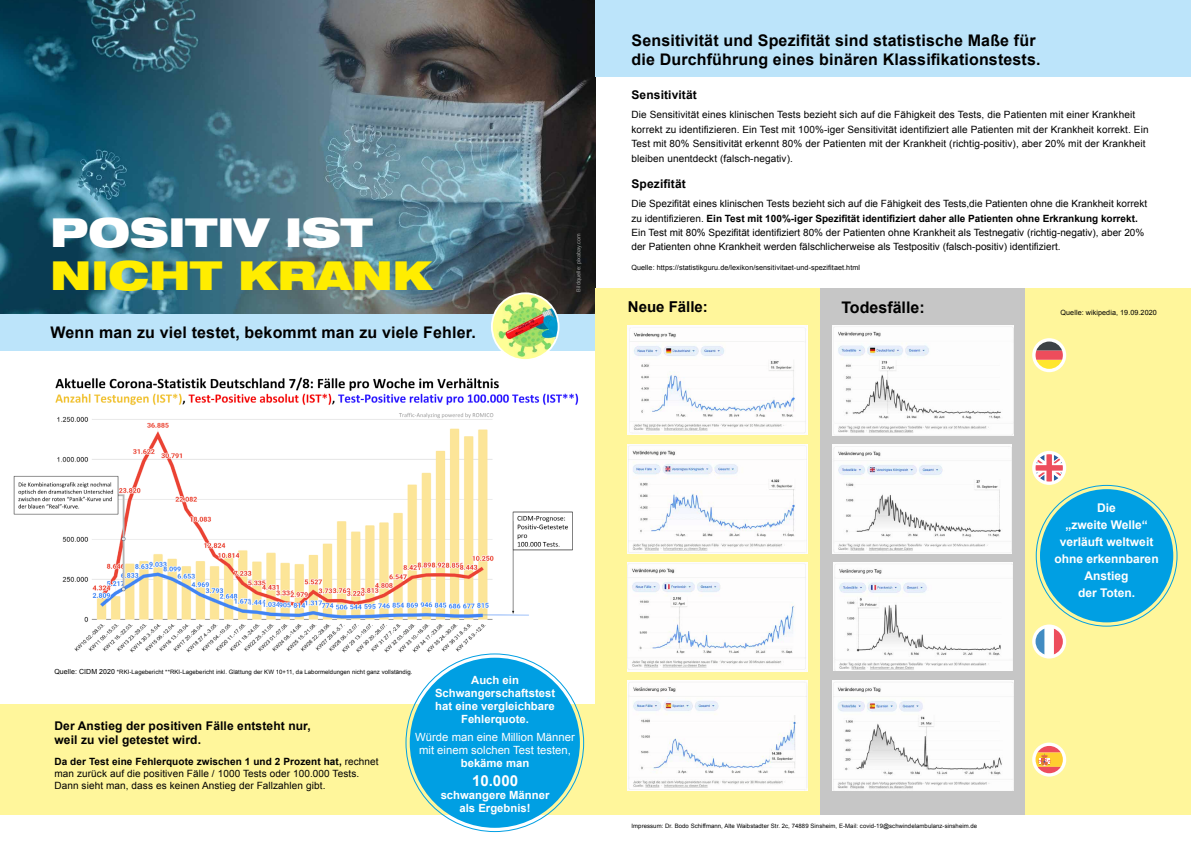
<style>
.page{position:relative;width:1191px;height:842px;background:#fff}
.page>*{position:absolute;margin:0;border:0;box-sizing:border-box;transform-origin:0 0}
.t1{font:900 expanded 40.1px "Helvetica Neue LT Std";color:#fff}
.t2{font:900 expanded 40.1px "Helvetica Neue LT Std";color:#ffed00}
.t3{font:700 16px/19px "Arial";letter-spacing:.01em;color:#000}
.t4{font:700 15.1px "Arial";color:#fff}
.t5{font:700 15px "Arial";color:#000}
.t6{font:700 12px/14.4px "Arial";letter-spacing:.01em;color:#000}
.t7{font:700 12px/17px "Arial";color:#fff;text-align:center}
.t8{font:700 11.3px/13px "Arial";color:#fff;text-align:center}
.t9{font:11.3px/13px "Arial";color:#fff;text-align:center}
.t10{font:10px/14.4px "Arial";letter-spacing:.01em;color:#000}
.t11{font:7.2px "Arial";letter-spacing:.01em;color:#000}
.t12{font:6px "Arial";letter-spacing:.01em;color:#000}
.t13{font:5.5px "Arial";letter-spacing:.01em;color:#9d9d9c}
.s1{font-weight:700}
.s2{font-size:7px}
</style>
<div class="page">
<img style="left:0;top:0;width:595px;height:314px">
<div style="left:0;top:314px;width:604px;height:36px;background:#bce4fa"></div>
<div style="left:0;top:704px;width:604px;height:111px;background:#fff69b"></div>
<img style="left:13px;top:377px;width:566px;height:284px">
<div style="left:410px;top:658px;width:170px;height:170px;background:#009fe3;border-radius:50%"></div>
<img style="left:492px;top:293px;width:66px;height:67px;border-radius:33px">
<div style="left:491px;top:292px;width:68px;height:69px;border:2px solid #fff;border-radius:50%"></div>
<div style="left:595px;top:0;width:596px;height:77px;background:#bce4fa"></div>
<div style="left:595px;top:288px;width:596px;height:527px;background:#fff69b"></div>
<div style="left:820px;top:288px;width:205px;height:527px;background:#c6c6c6"></div>
<div style="left:1040px;top:489px;width:133px;height:133px;background:#009fe3;border-radius:50%"></div>
<img style="left:833px;top:562px;width:180px;height:109px">
<img style="left:832px;top:326px;width:181px;height:109px">
<img style="left:832px;top:445px;width:179px;height:108px">
<img style="left:628px;top:325px;width:179px;height:110px">
<img style="left:628px;top:445px;width:179px;height:108px">
<img style="left:832px;top:681px;width:182px;height:110px">
<img style="left:628px;top:681px;width:179px;height:109px">
<img style="left:628px;top:562px;width:179px;height:110px">
<svg style="left:1032px;top:624px;width:34px;height:34px"></svg>
<svg style="left:1035px;top:628px;width:27px;height:27px"></svg>
<svg style="left:1032px;top:742px;width:34px;height:34px"></svg>
<svg style="left:1035px;top:746px;width:27px;height:27px"></svg>
<svg style="left:1032px;top:338px;width:34px;height:34px"></svg>
<svg style="left:1035px;top:342px;width:27px;height:27px"></svg>
<svg style="left:1032px;top:451px;width:34px;height:34px"></svg>
<svg style="left:1035px;top:454px;width:27px;height:27px"></svg>
<h1 class="t1" style="left:51px;top:206px;width:323px">POSITIV IST</h1>
<h1 class="t2" style="left:51px;top:249px;width:383px">NICHT KRANK</h1>
<h2 class="t3" style="left:51px;top:324px;width:427px">Wenn man zu viel testet, bekommt man zu viele Fehler.</h2>
<p class="t13" style="left:575px;top:292px;width:60px;rotate:-90deg">Bildquelle: pixabay.com</p>
<h2 class="t3" style="left:631px;top:31px;width:410px">Sensitivität und Spezifität sind statistische Maße für die Durchführung eines binären Klassifikationstests.</h2>
<p class="t6" style="left:631px;top:88px;width:67px">Sensitivität</p>
<p class="t10" style="left:631px;top:108px;width:518px">Die Sensitivität eines klinischen Tests bezieht sich auf die Fähigkeit des Tests, die Patienten mit einer Krankheit korrekt zu identifizieren. Ein Test mit 100%-iger Sensitivität identifiziert alle Patienten mit der Krankheit korrekt. Ein Test mit 80% Sensitivität erkennt 80% der Patienten mit der Krankheit (richtig-positiv), aber 20% mit der Krankheit bleiben unentdeckt (falsch-negativ).</p>
<p class="t6" style="left:631px;top:177px;width:56px">Spezifität</p>
<p class="t10" style="left:631px;top:197px;width:517px">Die Spezifität eines klinischen Tests bezieht sich auf die Fähigkeit des Tests,die Patienten ohne die Krankheit korrekt zu identifizieren. <span class="s1">Ein Test mit 100%-iger Spezifität identifiziert daher alle Patienten ohne Erkrankung korrekt.<br></span>Ein Test mit 80% Spezifität identifiziert 80% der Patienten ohne Krankheit als Testnegativ (richtig-negativ), aber 20% der Patienten ohne Krankheit werden fälschlicherweise als Testpositiv (falsch-positiv) identifiziert.</p>
<p class="t11" style="left:631px;top:263px;width:230px">Quelle: https://statistikguru.de/lexikon/sensitivitaet-und-spezifitaet.html</p>
<h3 class="t5" style="left:628px;top:297px;width:82px">Neue Fälle:</h3>
<h2 class="t3" style="left:841px;top:298px;width:85px">Todesfälle:</h2>
<p class="t11" style="left:1060px;top:307px;width:98px">Quelle: wikipedia, 19.09.2020</p>
<p class="t12" style="left:54px;top:668px;width:359px"><span class="s2">Quelle: CIDM 2020</span> *RKI-Lagebericht **RKI-Lagebericht inkl. Glättung der KW 10+11, da Labormeldungen nicht ganz vollständig.</p>
<p class="t8" style="left:435px;top:674px;width:122px">Auch ein<br>Schwangerschaftstest hat eine vergleichbare<br>Fehlerquote.</p>
<p class="t9" style="left:415px;top:731px;width:161px">Würde man eine Million Männer mit einem solchen Test testen,</p>
<p class="t8" style="left:461px;top:757px;width:70px">bekäme man</p>
<h3 class="t4" style="left:472px;top:771px;width:48px">10.000</h3>
<p class="t8" style="left:441px;top:789px;width:110px">schwangere Männer als Ergebnis!</p>
<p class="t6" style="left:54px;top:719px;width:258px">Der Anstieg der positiven Fälle entsteht nur, weil zu viel getestet wird.</p>
<p class="t10" style="left:54px;top:755px;width:326px;line-height:12px"><span class="s1">Da der Test eine Fehlerquote zwischen 1 und 2 Prozent hat,</span> rechnet man zurück auf die positiven Fälle / 1000 Tests oder 100.000 Tests.<br>Dann sieht man, dass es keinen Anstieg der Fallzahlen gibt.</p>
<p class="t12" style="left:631px;top:822px;width:347px">Impressum: Dr. Bodo Schiffmann, Alte Waibstadter Str. 2c, 74889 Sinsheim, E-Mail: covid-19@schwindelambulanz-sinsheim.de</p>
<p class="t7" style="left:1054px;top:500px;width:106px">Die<br>„zweite Welle“ verläuft weltweit ohne erkennbaren<br>Anstieg<br>der Toten.</p>
</div>
